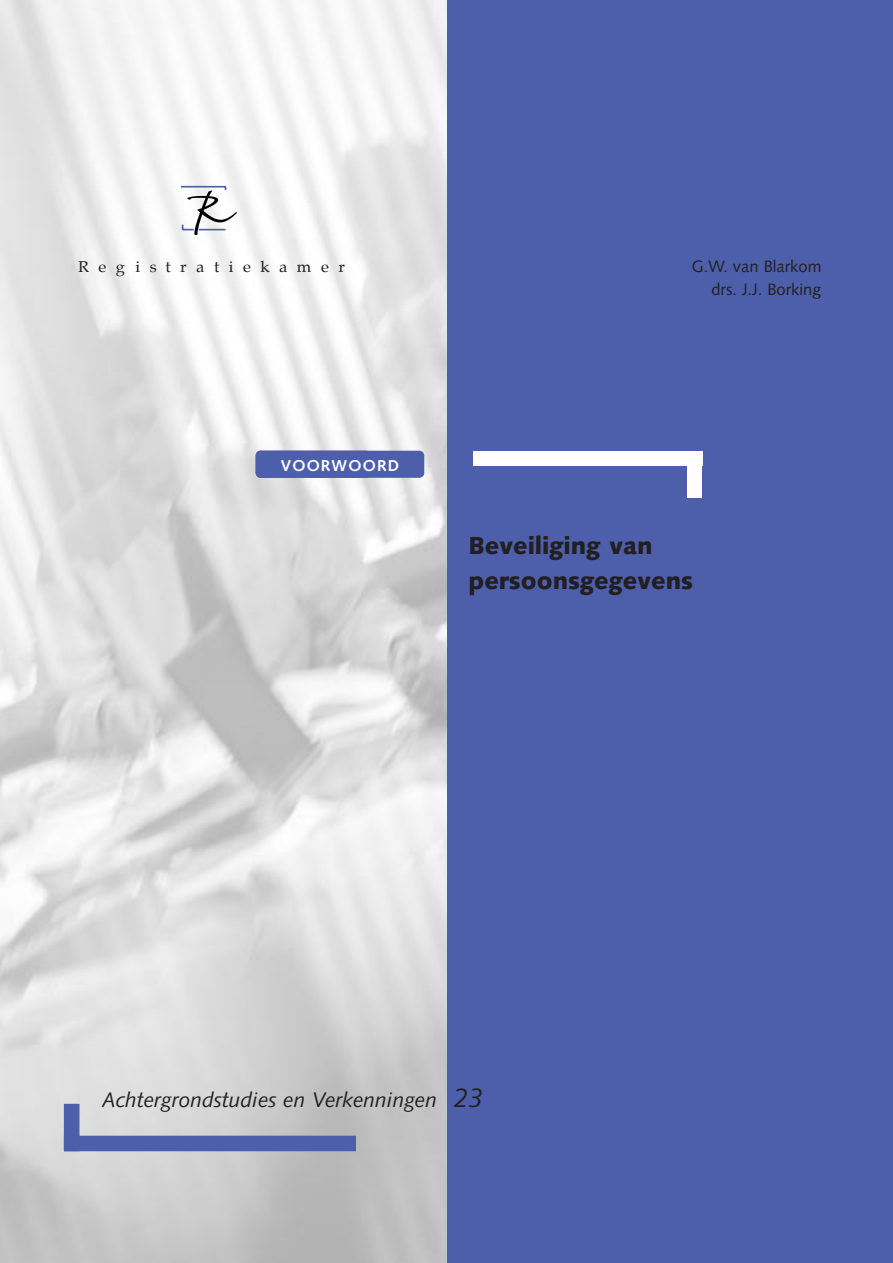
<style>
.page{position:relative;width:893px;height:1263px;background:#fff}
.page>*{position:absolute;margin:0;border:0;box-sizing:border-box;transform-origin:0 0}
.t1{font:900 24.6px/34.5px "Syntax";color:#231f20}
.t2{font:italic 21px "Syntax";color:#231f20}
.t3{font:16.5px/23.2px "Syntax";color:#231f20;text-align:right}
.t4{font:700 15.75px "Syntax";letter-spacing:.075em;color:#fff}
.t5{font:15.3px "Palatino";letter-spacing:.575em;color:#231f20;scale:1.08 1}
.s1{font-size:27px}
</style>
<div class="page">
<img style="left:0;top:0;width:447px;height:1263px">
<div style="left:447px;top:0;width:445px;height:1263px;background:#4d5fab"></div>
<div style="left:472px;top:451px;width:230px;height:15px;background:#fff"></div>
<div style="left:687px;top:451px;width:15px;height:46px;background:#fff"></div>
<div style="left:64px;top:1136px;width:291px;height:15px;background:#4d5fab"></div>
<div style="left:64px;top:1104px;width:15px;height:47px;background:#4d5fab"></div>
<svg style="left:179px;top:185px;width:58px;height:50px"></svg>
<div style="left:256px;top:451px;width:168px;height:27px;background:#4d5fab;border-radius:5px"></div>
<p class="t5" style="left:78px;top:259px;width:249px">Registratiekamer</p>
<p class="t4" style="left:281px;top:459px;width:120px">VOORWOORD</p>
<p class="t3" style="left:691px;top:256px;width:131px">G.W. van Blarkom drs. J.J. Borking</p>
<p class="t1" style="left:468px;top:531px;width:226px">Beveiliging van persoonsgegevens</p>
<p class="t2" style="left:102px;top:1092px;width:383px">Achtergrondstudies en Verkenningen <span class="s1">23</span></p>
</div>
